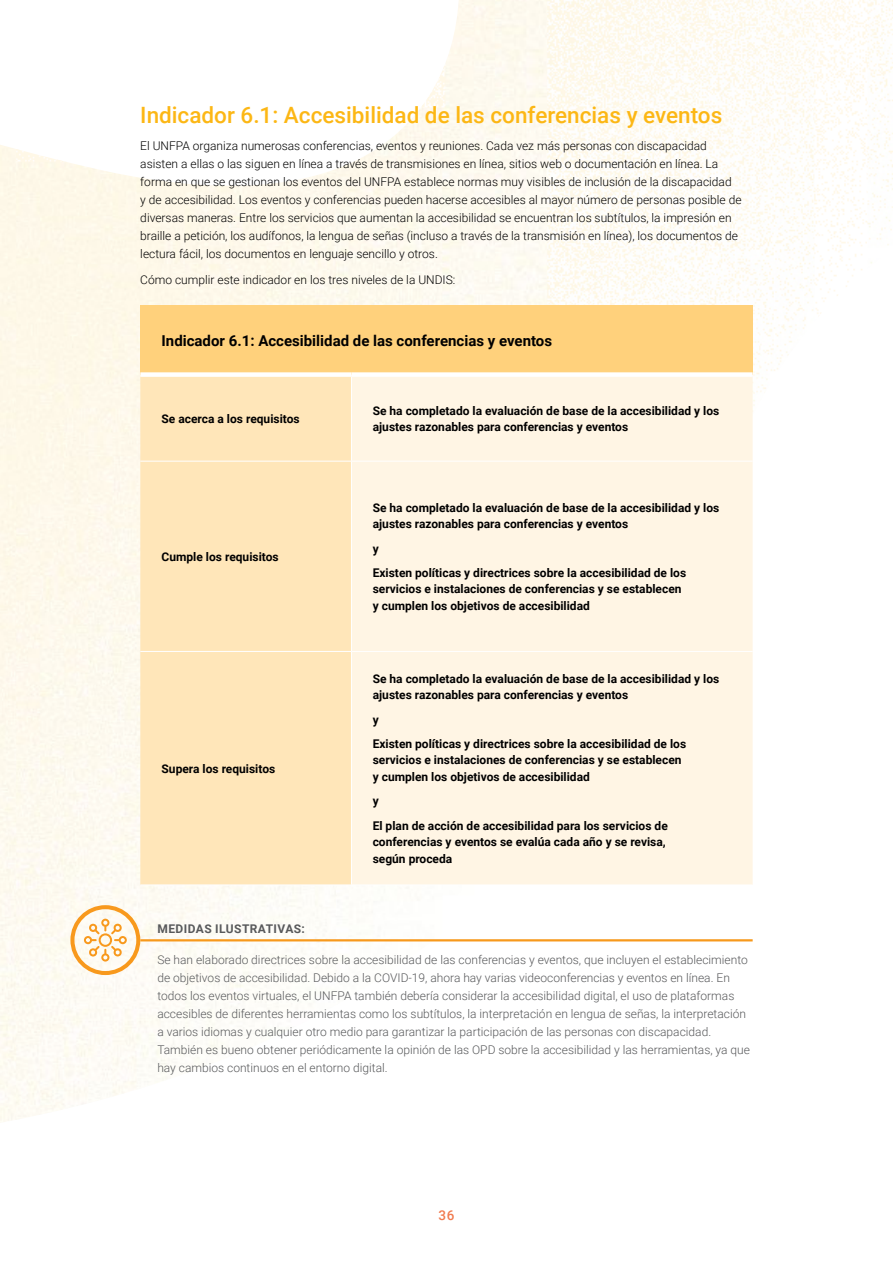
<style>
.page{position:relative;width:893px;height:1263px;background:#fff}
.page>*{position:absolute;margin:0;border:0;box-sizing:border-box;transform-origin:0 0}
.H3___Indicator{font:500 22.5px "Roboto";color:#fcb715}
.head_table{font:700 15px "Roboto";color:#000}
.t1{font:500 13.5px "Roboto";color:#f17b50}
.Body{font:300 12px/18px "Roboto";color:#000}
.lateral_right{font:700 12px/16.5px "Roboto";color:#000}
.Illustrative___Body{font:300 12px/18px "Roboto";color:#58595b}
.lateral_left{font:700 12px "Roboto";color:#000}
.Illustrative___title{font:700 12px "Roboto";letter-spacing:.035em;color:#58595b}
</style>
<div class="page">
<img style="left:547px;top:0;width:54px;height:305px">
<img style="left:601px;top:0;width:53px;height:305px">
<img style="left:654px;top:0;width:54px;height:305px">
<img style="left:708px;top:0;width:52px;height:406px">
<img style="left:760px;top:0;width:54px;height:392px">
<img style="left:814px;top:0;width:53px;height:314px">
<img style="left:867px;top:0;width:26px;height:264px">
<img style="left:16px;top:149px;width:50px;height:13px">
<img style="left:421px;top:65px;width:24px;height:43px">
<hr style="left:140px;top:939px;width:613px;height:2px;background:#f7991c">
<div style="left:140px;top:305px;width:613px;height:70px;background:#ffd17c"></div>
<div style="left:140px;top:377px;width:211px;height:507px;background:#ffe6b9"></div>
<div style="left:352px;top:377px;width:401px;height:507px;background:#fff5e4"></div>
<div style="left:140px;top:372px;width:211px;height:5px;background:#fff"></div>
<div style="left:351px;top:372px;width:402px;height:5px;background:#fff"></div>
<hr style="left:140px;top:461px;width:211px;height:1px;background:#fff">
<hr style="left:351px;top:461px;width:402px;height:1px;background:#fff">
<hr style="left:140px;top:651px;width:211px;height:1px;background:#fff">
<hr style="left:351px;top:651px;width:402px;height:1px;background:#fff">
<svg style="left:70px;top:905px;width:70px;height:70px"></svg>
<p class="H3___Indicator" style="left:140px;top:99px;width:583px">Indicador 6.1: Accesibilidad de las conferencias y eventos</p>
<p class="Body" style="left:140px;top:136px;width:603px">El UNFPA organiza numerosas conferencias, eventos y reuniones. Cada vez más personas con discapacidad asisten a ellas o las siguen en línea a través de transmisiones en línea, sitios web o documentación en línea. La forma en que se gestionan los eventos del UNFPA establece normas muy visibles de inclusión de la discapacidad<br>y de accesibilidad. Los eventos y conferencias pueden hacerse accesibles al mayor número de personas posible de diversas maneras. Entre los servicios que aumentan la accesibilidad se encuentran los subtítulos, la impresión en braille a petición, los audífonos, la lengua de señas (incluso a través de la transmisión en línea), los documentos de lectura fácil, los documentos en lenguaje sencillo y otros.</p>
<p class="Body" style="left:140px;top:270px;width:317px">Cómo cumplir este indicador en los tres niveles de la UNDIS:</p>
<p class="head_table" style="left:162px;top:330px;width:392px">Indicador 6.1: Accesibilidad de las conferencias y eventos</p>
<p class="lateral_left" style="left:162px;top:410px;width:140px">Se acerca a los requisitos</p>
<p class="lateral_right" style="left:373px;top:402px;width:348px">Se ha completado la evaluación de base de la accesibilidad y los ajustes razonables para conferencias y eventos</p>
<p class="lateral_left" style="left:162px;top:548px;width:119px">Cumple los requisitos</p>
<p class="lateral_left" style="left:162px;top:760px;width:115px">Supera los requisitos</p>
<p class="lateral_right" style="left:373px;top:499px;width:348px">Se ha completado la evaluación de base de la accesibilidad y los ajustes razonables para conferencias y eventos</p>
<p class="lateral_right" style="left:373px;top:540px;width:8px">y</p>
<p class="lateral_right" style="left:373px;top:564px;width:315px">Existen políticas y directrices sobre la accesibilidad de los servicios e instalaciones de conferencias y se establecen y cumplen los objetivos de accesibilidad</p>
<p class="lateral_right" style="left:373px;top:670px;width:348px">Se ha completado la evaluación de base de la accesibilidad y los ajustes razonables para conferencias y eventos</p>
<p class="lateral_right" style="left:373px;top:711px;width:8px">y</p>
<p class="lateral_right" style="left:373px;top:735px;width:315px">Existen políticas y directrices sobre la accesibilidad de los servicios e instalaciones de conferencias y se establecen y cumplen los objetivos de accesibilidad</p>
<p class="lateral_right" style="left:373px;top:792px;width:8px">y</p>
<p class="lateral_right" style="left:373px;top:816px;width:297px">El plan de acción de accesibilidad para los servicios de conferencias y eventos se evalúa cada año y se revisa, según proceda</p>
<p class="Illustrative___title" style="left:158px;top:920px;width:149px">MEDIDAS ILUSTRATIVAS:</p>
<p class="Illustrative___Body" style="left:157px;top:950px;width:594px">Se han elaborado directrices sobre la accesibilidad de las conferencias y eventos, que incluyen el establecimiento de objetivos de accesibilidad. Debido a la COVID-19, ahora hay varias videoconferencias y eventos en línea. En todos los eventos virtuales, el UNFPA también debería considerar la accesibilidad digital, el uso de plataformas accesibles de diferentes herramientas como los subtítulos, la interpretación en lengua de señas, la interpretación a varios idiomas y cualquier otro medio para garantizar la participación de las personas con discapacidad.<br>También es bueno obtener periódicamente la opinión de las OPD sobre la accesibilidad y las herramientas, ya que hay cambios continuos en el entorno digital.</p>
<p class="t1" style="left:439px;top:1206px;width:17px">36</p>
</div>
